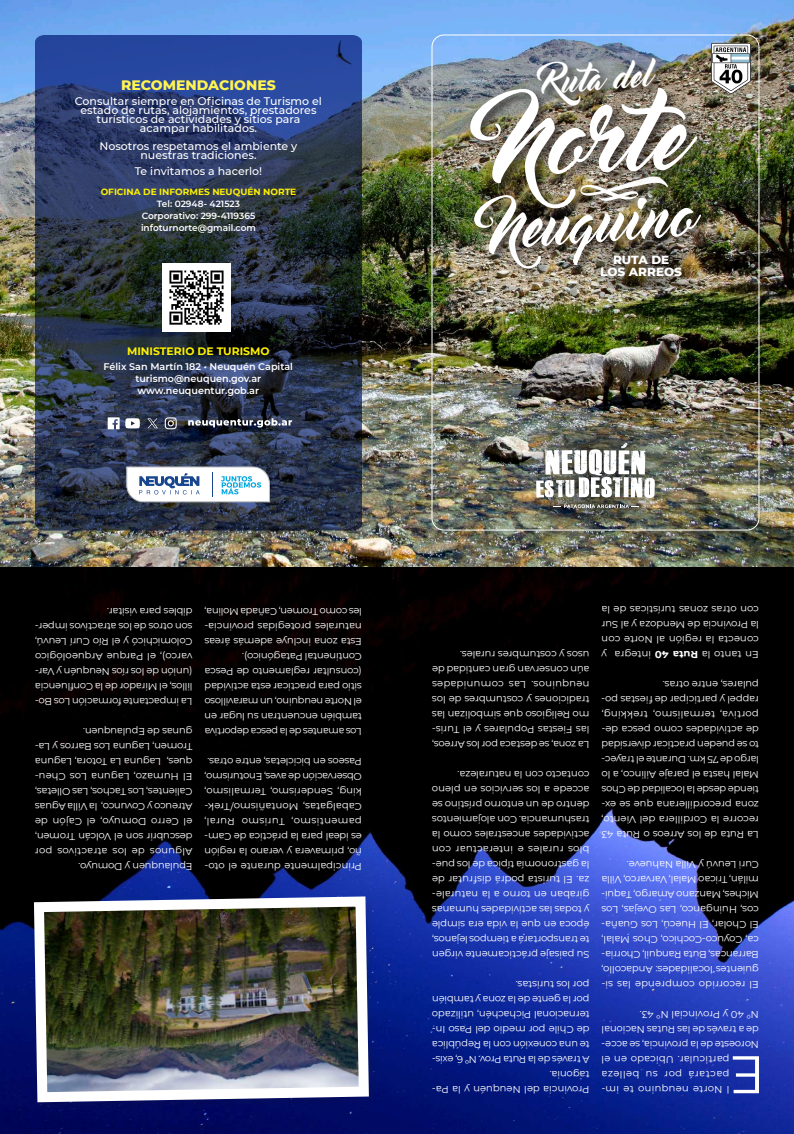
<style>
.page{position:relative;width:794px;height:1134px;background:#fff}
.page>*{position:absolute;margin:0;border:0;box-sizing:border-box;transform-origin:0 0}
.t1{font:91.4px "Master Of Break";color:#fff}
.t2{font:56.8px "Master Of Break";color:#fff}
.t3{font:52.9px "Montserrat";color:#fff}
.t4{font:32px "Master Of Break";color:#fff}
.t5{font:800 14px "Montserrat";color:#fff34f}
.t6{font:800 12px/12px "Montserrat";color:#fff;text-align:center}
.t7{font:500 11px/9px "Montserrat";color:#fff;text-align:center}
.t8{font:700 10.8px "Montserrat";color:#fff101}
.t9{font:10px/15px "Montserrat";letter-spacing:-.015em;color:#fff;text-align:justify}
.t10{font:10px "Montserrat";letter-spacing:.01em;color:#fff}
.t11{font:10px "Montserrat";letter-spacing:.02em;color:#fff}
.t12{font:10px "Montserrat";letter-spacing:.04em;color:#fff}
.t13{font:600 9.6px/12px "Montserrat";color:#fff;text-align:center}
.t14{font:600 9px/12px "Montserrat";color:#fff;text-align:center}
.t15{font:700 9px "Montserrat";color:#fff101}
.s1{font-weight:700}
</style>
<div class="page">
<img style="left:0;top:0;width:794px;height:1134px">
<div style="left:34px;top:896px;width:345px;height:217px;background:#231f20;opacity:.1"></div>
<img style="left:29px;top:891px;width:345px;height:216px">
<svg style="left:35px;top:35px;width:327px;height:495px;background:#293756"></svg>
<svg style="left:127px;top:467px;width:143px;height:35px"></svg>
<img style="left:162px;top:264px;width:68px;height:67px">
<div style="left:470px;top:58px;width:241px;height:221px;background:#231f20;opacity:.5"></div>
<div style="left:529px;top:51px;width:144px;height:73px;background:#231f20;opacity:.3"></div>
<div style="left:462px;top:80px;width:253px;height:146px;background:#231f20;opacity:.3"></div>
<div style="left:466px;top:187px;width:252px;height:100px;background:#231f20;opacity:.3"></div>
<svg style="left:711px;top:43px;width:40px;height:51px"></svg>
<svg style="left:575px;top:246px;width:132px;height:44px"></svg>
<img style="left:504px;top:426px;width:182px;height:97px;border-radius:50%">
<div style="left:593px;top:247px;width:106px;height:47px;background:#231f20;opacity:.3"></div>
<img style="left:536px;top:442px;width:119px;height:56px">
<svg style="left:553px;top:504px;width:86px;height:4px"></svg>
<svg style="left:108px;top:417px;width:32px;height:12px"></svg>
<svg style="left:165px;top:417px;width:12px;height:12px"></svg>
<svg style="left:147px;top:418px;width:11px;height:10px"></svg>
<svg style="left:188px;top:418px;width:104px;height:9px"></svg>
<img style="left:579px;top:175px;width:90px;height:30px">
<h3 class="t5" style="left:121px;top:75px;width:156px">RECOMENDACIONES</h3>
<p class="t7" style="left:75px;top:96px;width:249px">Consultar siempre en Oficinas de Turismo el estado de rutas, alojamientos, prestadores turísticos de actividades y sitios para acampar habilitados.</p>
<p class="t7" style="left:99px;top:141px;width:199px">Nosotros respetamos el ambiente y nuestras tradiciones.</p>
<p class="t7" style="left:135px;top:166px;width:129px">Te invitamos a hacerlo!</p>
<p class="t15" style="left:101px;top:185px;width:197px">OFICINA DE INFORMES NEUQUÉN NORTE</p>
<p class="t14" style="left:141px;top:197px;width:116px">Tel: 02948- 421523<br>Corporativo: 299-4119365 infoturnorte@gmail.com</p>
<p class="t8" style="left:127px;top:343px;width:144px">MINISTERIO DE TURISMO</p>
<p class="t13" style="left:104px;top:360px;width:191px">Félix San Martín 182 • Neuquén Capital turismo@neuquen.gov.ar www.neuquentur.gob.ar</p>
<h3 class="t4" style="left:539px;top:65px;width:112px;rotate:-4deg">Ruta del</h3>
<h1 class="t1" style="left:489px;top:91px;width:192px;rotate:-2deg">Norte</h1>
<h2 class="t2" style="left:485px;top:197px;width:206px;rotate:-4deg">Neuquino</h2>
<p class="t6" style="left:600px;top:253px;width:83px">RUTA DE<br>LOS ARREOS</p>
<p class="t9" style="left:192px;top:710px;width:159px;rotate:-180deg">La impactante formación Los Bo&shy;lillos, el Mirador de la Confluencia (unión de los ríos Neuquén y Var&shy;varco), el Parque Arqueológico Colomichicó y el Río Curí Leuvú, son otros de los atractivos imper&shy;dibles para visitar.</p>
<p class="t9" style="left:192px;top:875px;width:159px;text-align:left;rotate:-180deg">Epulauquen y Domuyo.<br>Algunos de los atractivos por descubrir son el Volcán Tromen, el Cerro Domuyo, el Cajón de<br>Atreuco y Covunco, la Villa Aguas<br>Calientes, Los Tachos, Las Olletas,<br>El Humazo, Laguna Los Cheu&shy;ques, Laguna La Totora, Laguna<br>Tromen, Laguna Los Barros y La&shy;gunas de Epulauquen.</p>
<p class="t9" style="left:362px;top:740px;width:159px;text-align:left;rotate:-180deg">Los amantes de la pesca deportiva también encuentran su lugar en el Norte neuquino, un maravilloso sitio para practicar esta actividad (consultar reglamento de Pesca<br>Continental Patagónico).<br>Esta zona incluye además áreas naturales protegidas provincia&shy;les como Tromen, Cañada Molina,</p>
<p class="t9" style="left:362px;top:875px;width:159px;rotate:-180deg">Principalmente durante el oto&shy;ño, primavera y verano la región es ideal para la práctica de Cam&shy;pamentismo, Turismo Rural, Cabalgatas, Montañismo/Trek&shy;king, Senderismo, Termalismo, Observación de aves, Enoturismo, Paseos en bicicletas, entre otras.</p>
<p class="t9" style="left:589px;top:753px;width:159px;rotate:-180deg">La zona, se destaca por los Arreos, las Fiestas Populares y el Turis&shy;mo Religioso que simbolizan las tradiciones y costumbres de los neuquinos. Las comunidades aún conservan gran cantidad de usos y costumbres rurales.</p>
<p class="t9" style="left:589px;top:963px;width:159px;rotate:-180deg">Su paisaje prácticamente virgen te transportará a tiempos lejanos, época en que la vida era simple y todas las actividades humanas giraban en torno a la naturale&shy;za. El turista podrá disfrutar de la gastronomía típica de los pue&shy;blos rurales e interactuar con actividades ancestrales como la trashumancia. Con alojamientos dentro de un entorno prístino se accede a los servicios en pleno contacto con la naturaleza.</p>
<p class="t9" style="left:589px;top:1098px;width:159px;text-align:left;rotate:-180deg">Provincia del Neuquén y la Pa&shy;tagonia.<br>A través de la Ruta Prov. Nº 6, exis&shy;te una conexión con la República de Chile por medio del Paso In&shy;ternacional Pichachén, utilizado por la gente de la zona y también por los turistas.</p>
<p class="t9" style="left:759px;top:663px;width:159px;rotate:-180deg">En tanto la <span class="s1">Ruta 40</span> integra y conecta la región al Norte con la Provincia de Mendoza y al Sur con otras zonas turísticas de la</p>
<p class="t9" style="left:759px;top:843px;width:159px;rotate:-180deg">La Ruta de los Arreos o Ruta 43 recorre la Cordillera del Viento, zona precordillerana que se ex&shy;tiende desde la localidad de Chos Malal hasta el paraje Ailinco, a lo largo de 75 km. Durante el trayec&shy;to se pueden practicar diversidad de actividades como pesca de&shy;portiva, termalismo, trekking, rappel y participar de fiestas po&shy;pulares, entre otras.</p>
<p class="t9" style="left:759px;top:993px;width:159px;rotate:-180deg">El recorrido comprende las si&shy;guientes localidades: Andacollo, Barrancas, Buta Ranquil, Chorria&shy;ca, Coyuco-Cochico, Chos Malal, El Cholar, El Huecú, Los Guaña&shy;cos, Huinganco, Las Ovejas, Los Miches, Manzano Amargo, Taqui&shy;milán, Tricao Malal, Varvarco, Villa Curi Leuvú y Villa Nahueve.</p>
<p class="t9" style="left:759px;top:1023px;width:121px;rotate:-180deg">Nº 40 y Provincial Nº 43.</p>
<p class="t9" style="left:759px;top:1038px;width:159px;rotate:-180deg">de a través de las Rutas Nacional</p>
<p class="t9" style="left:759px;top:1053px;width:159px;rotate:-180deg">Noroeste de la provincia, se acce-</p>
<p class="t10" style="left:729px;top:1067px;width:130px;rotate:-180deg">particular. Ubicado en el</p>
<h3 class="t3" style="left:765px;top:1111px;width:37px;rotate:-180deg">E</h3>
<p class="t12" style="left:729px;top:1082px;width:130px;rotate:-180deg">pactará por su belleza</p>
<p class="t11" style="left:729px;top:1097px;width:130px;rotate:-180deg">l Norte neuquino te im-</p>
</div>
